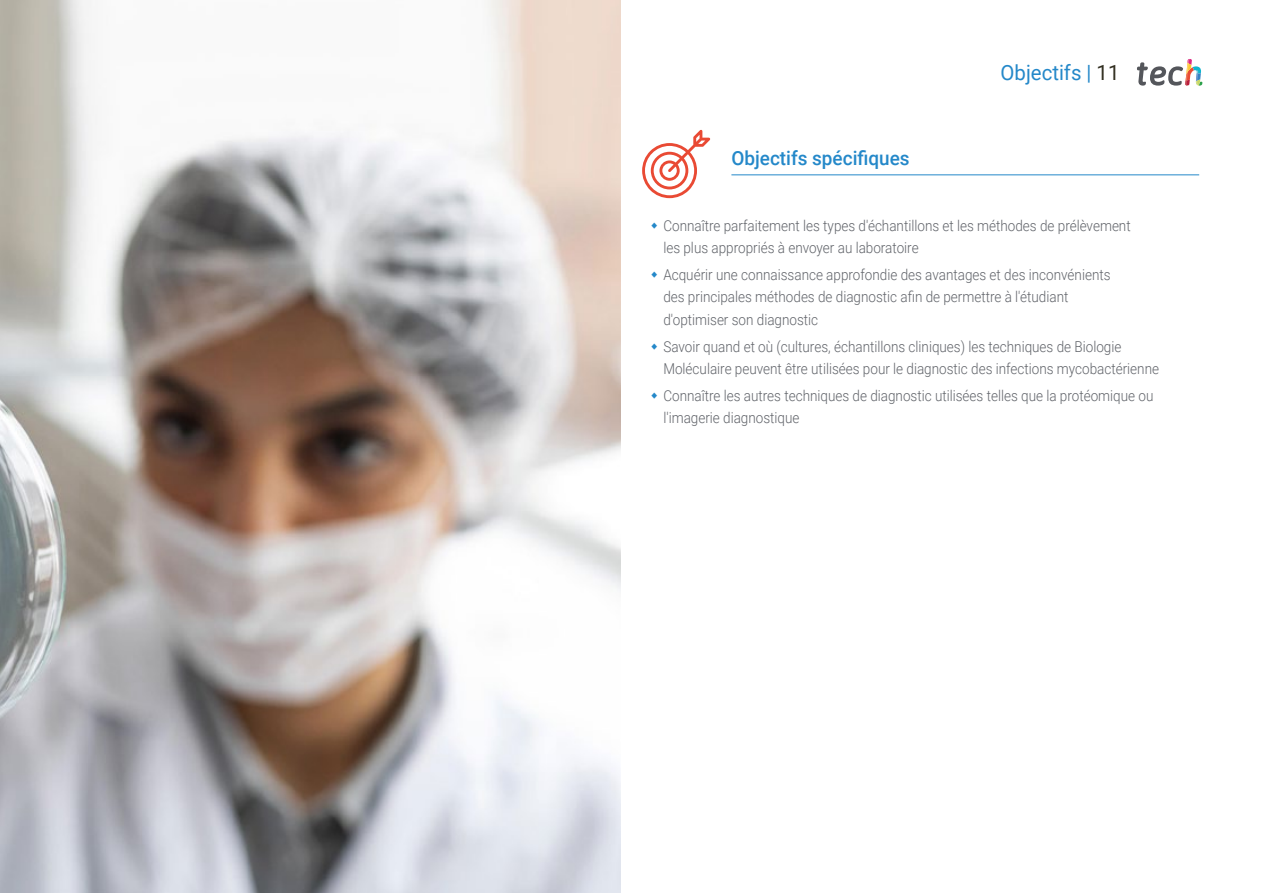
<style>
.page{position:relative;width:1263px;height:893px;background:#fff}
.page>*{position:absolute;margin:0;border:0;box-sizing:border-box;transform-origin:0 0}
.t1{font:21px "Roboto";color:#2488c9}
.t2{font:500 19.5px "Roboto";color:#2488c9}
.t3{font:300 15px/22.5px "Roboto";color:#61646a;scale:.9 1}
.s1{color:#312e20}
</style>
<div class="page">
<svg style="left:1137px;top:59px;width:65px;height:27px"></svg>
<svg style="left:642px;top:130px;width:68px;height:68px"></svg>
<img style="left:0;top:0;width:621px;height:893px">
<hr style="left:731px;top:174px;width:468px;height:1px;background:#2488c9">
<h2 class="t2" style="left:731px;top:144px;width:180px">Objectifs spécifiques</h2>
<h1 class="t1" style="left:1000px;top:57px;width:120px">Objectifs | <span class="s1">11</span></h1>
<p class="t3" style="left:663px;top:213px;width:521px">Connaître parfaitement les types d'échantillons et les méthodes de prélèvement les plus appropriés à envoyer au laboratoire</p>
<p class="t3" style="left:663px;top:263px;width:498px">Acquérir une connaissance approfondie des avantages et des inconvénients des principales méthodes de diagnostic afin de permettre à l'étudiant d'optimiser son diagnostic</p>
<p class="t3" style="left:663px;top:334px;width:552px">Savoir quand et où (cultures, échantillons cliniques) les techniques de Biologie<br>Moléculaire peuvent être utilisées pour le diagnostic des infections mycobactérienne</p>
<p class="t3" style="left:663px;top:384px;width:546px">Connaître les autres techniques de diagnostic utilisées telles que la protéomique ou l'imagerie diagnostique</p>
</div>
